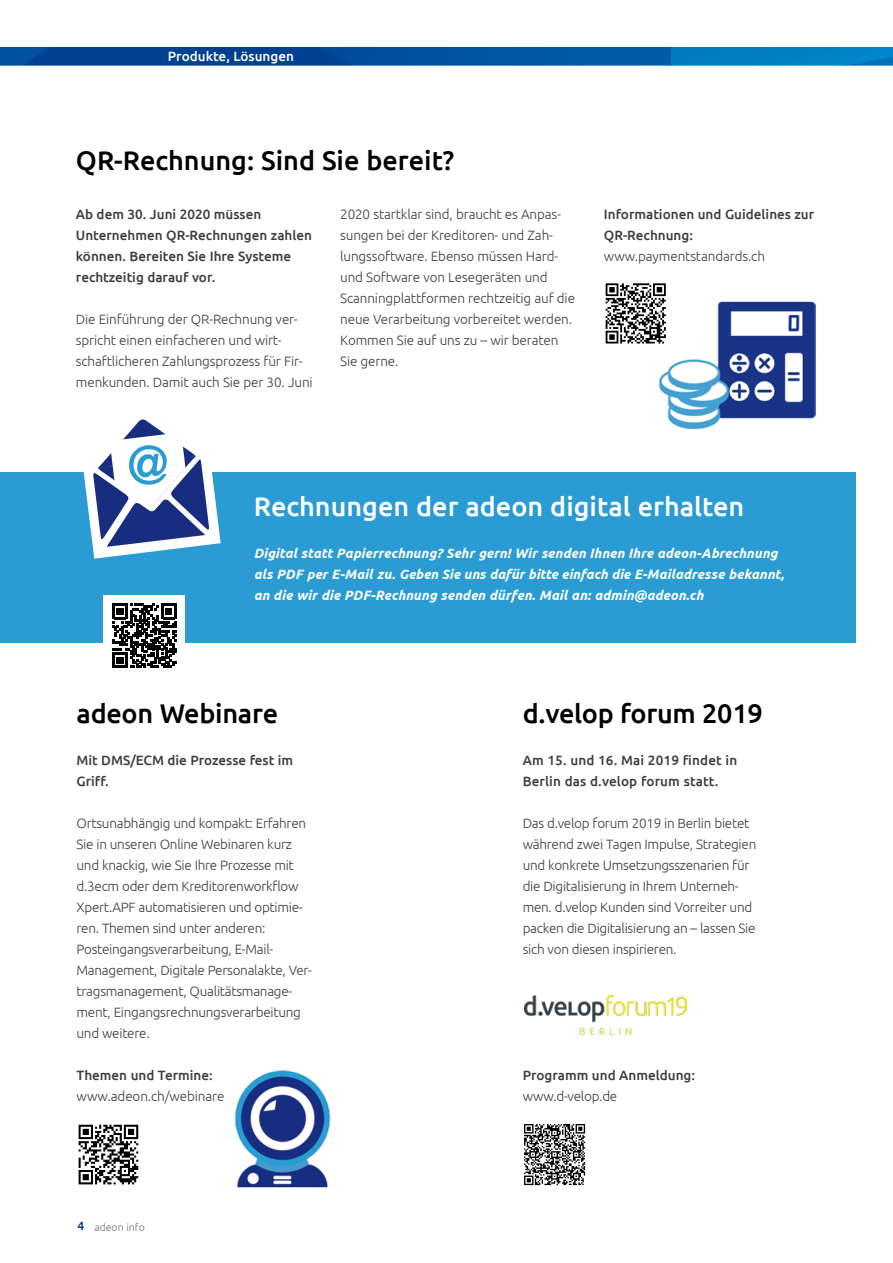
<style>
.page{position:relative;width:893px;height:1263px;background:#fff}
.page>*{position:absolute;margin:0;border:0;box-sizing:border-box;transform-origin:0 0}
.t1{font:500 27px "Ubuntu";letter-spacing:-.01em;color:#000}
.t2{font:500 27px "Ubuntu";color:#fff}
.t3{font:300 13.5px/21px "Ubuntu";letter-spacing:-.02em;color:#3e3d40}
.t4{font:500 13.5px/21px "Ubuntu";color:#3e3d40}
.t5{font:italic 700 13.5px/21px "Ubuntu";letter-spacing:.01em;color:#fff}
.t6{font:500 13.5px "Ubuntu";color:#fff}
.t7{font:300 10.5px "Ubuntu";color:#707172}
.s1{font-weight:500;font-size:12px;color:#003787}
</style>
<div class="page">
<img style="left:289px;top:47px;width:29px;height:18px">
<svg style="left:0;top:47px;width:24px;height:18px"></svg>
<div style="left:24px;top:47px;width:265px;height:18px;background:#004192"></div>
<div style="left:671px;top:47px;width:222px;height:18px;background:#007fc5"></div>
<img style="left:318px;top:47px;width:353px;height:18px">
<svg style="left:605px;top:283px;width:54px;height:61px"></svg>
<svg style="left:606px;top:283px;width:60px;height:60px"></svg>
<img style="left:659px;top:300px;width:156px;height:130px">
<div style="left:0;top:473px;width:855px;height:170px;background:#2a9cd3"></div>
<svg style="left:77px;top:419px;width:144px;height:140px"></svg>
<div style="left:103px;top:595px;width:82px;height:82px;background:#fff"></div>
<svg style="left:112px;top:604px;width:65px;height:64px"></svg>
<img style="left:234px;top:1070px;width:97px;height:118px">
<svg style="left:78px;top:1124px;width:61px;height:61px"></svg>
<svg style="left:79px;top:1125px;width:59px;height:59px"></svg>
<svg style="left:524px;top:1124px;width:62px;height:62px"></svg>
<svg style="left:524px;top:1124px;width:61px;height:61px"></svg>
<img style="left:524px;top:996px;width:162px;height:38px">
<p class="t6" style="left:168px;top:48px;width:128px">Produkte, Lösungen</p>
<h1 class="t1" style="left:76px;top:143px;width:380px">QR-Rechnung: Sind Sie bereit?</h1>
<p class="t4" style="left:76px;top:203px;width:238px">Ab dem 30. Juni 2020 müssen<br>Unternehmen QR-Rechnungen zahlen können. Bereiten Sie Ihre Systeme rechtzeitig darauf vor.</p>
<p class="t3" style="left:76px;top:308px;width:238px">Die Einführung der QR-Rechnung ver&shy;spricht einen einfacheren und wirt&shy;schaftlicheren Zahlungsprozess für Fir&shy;menkunden. Damit auch Sie per 30. Juni</p>
<p class="t3" style="left:340px;top:203px;width:236px">2020 startklar sind, braucht es Anpas&shy;sungen bei der Kreditoren- und Zah&shy;lungssoftware. Ebenso müssen Hard&shy;und Software von Lesegeräten und Scanningplattformen rechtzeitig auf die neue Verarbeitung vorbereitet werden.<br>Kommen Sie auf uns zu – wir beraten Sie gerne.</p>
<p class="t4" style="left:604px;top:203px;width:212px">Informationen und Guidelines zur<br>QR-Rechnung:</p>
<p class="t3" style="left:604px;top:245px;width:163px">www.paymentstandards.ch</p>
<h1 class="t2" style="left:254px;top:489px;width:492px">Rechnungen der adeon digital erhalten</h1>
<p class="t5" style="left:254px;top:542px;width:532px">Digital statt Papierrechnung? Sehr gern! Wir senden Ihnen Ihre adeon-Abrechnung als PDF per E-Mail zu. Geben Sie uns dafür bitte einfach die E-Mailadresse bekannt, an die wir die PDF-Rechnung senden dürfen. Mail an: admin@adeon.ch</p>
<h1 class="t1" style="left:77px;top:696px;width:203px">adeon Webinare</h1>
<h1 class="t1" style="left:523px;top:696px;width:242px">d.velop forum 2019</h1>
<p class="t4" style="left:523px;top:749px;width:216px">Am 15. und 16. Mai 2019 findet in<br>Berlin das d.velop forum statt.</p>
<p class="t3" style="left:523px;top:812px;width:235px">Das d.velop forum 2019 in Berlin bietet während zwei Tagen Impulse, Strategien und konkrete Umsetzungsszenarien für die Digitalisierung in Ihrem Unterneh&shy;men. d.velop Kunden sind Vorreiter und packen die Digitalisierung an – lassen Sie sich von diesen inspirieren.</p>
<p class="t4" style="left:77px;top:749px;width:218px">Mit DMS/ECM die Prozesse fest im<br>Griff.</p>
<p class="t3" style="left:77px;top:812px;width:237px">Ortsunabhängig und kompakt: Erfahren Sie in unseren Online Webinaren kurz und knackig, wie Sie Ihre Prozesse mit d.3ecm oder dem Kreditorenworkflow Xpert.APF automatisieren und optimie&shy;ren. Themen sind unter anderen:<br>Posteingangsverarbeitung, E-Mail-Management, Digitale Personalakte, Ver&shy;tragsmanagement, Qualitätsmanage&shy;ment, Eingangsrechnungsverarbeitung und weitere.</p>
<p class="t4" style="left:77px;top:1064px;width:138px">Themen und Termine:</p>
<p class="t3" style="left:77px;top:1085px;width:149px">www.adeon.ch/webinare</p>
<p class="t4" style="left:523px;top:1064px;width:174px">Programm und Anmeldung:</p>
<p class="t3" style="left:523px;top:1085px;width:96px">www.d-velop.de</p>
<p class="t7" style="left:77px;top:1221px;width:69px"><span class="s1">4</span> adeon info</p>
</div>
